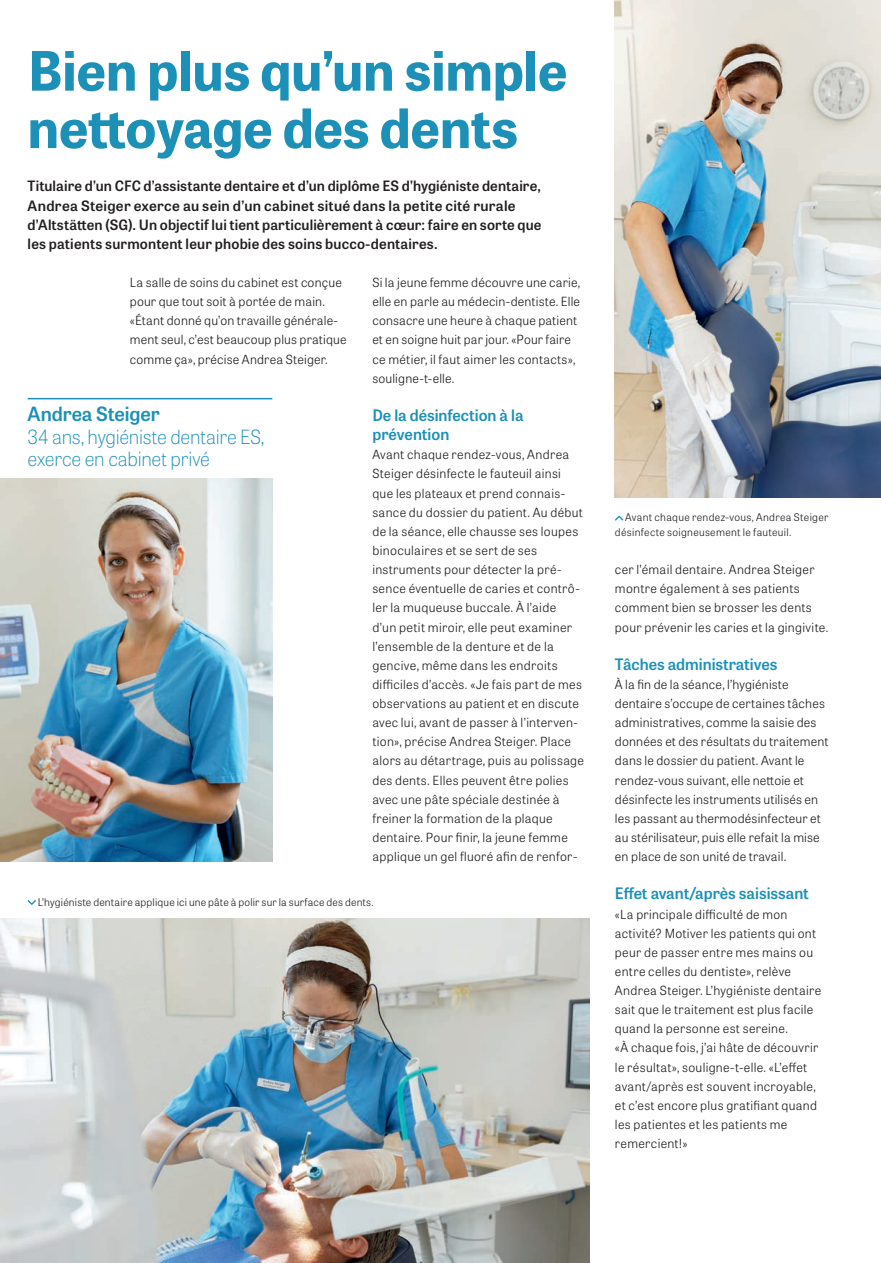
<style>
.page{position:relative;width:881px;height:1263px;background:#fff}
.page>*{position:absolute;margin:0;border:0;box-sizing:border-box;transform-origin:0 0}
.t1{font:700 54px/57.4px "Tablet Gothic";color:#1c90b6}
.t2{font:100 19.5px/22.8px "Tablet Gothic";letter-spacing:-.015em;color:#1c90b6}
.t3{font:600 19.5px "Tablet Gothic";letter-spacing:-.005em;color:#1c90b6}
.t4{font:600 15.75px/19.2px "Tablet Gothic";color:#1c90b6}
.t5{font:600 14.25px/19.2px "Tablet Gothic";letter-spacing:.01em;color:#231f20}
.t6{font:300 12.6px/19.2px "Tablet Gothic";letter-spacing:.02em;color:#231f20}
.t7{font:300 10.5px/14.4px "Tablet Gothic";letter-spacing:.025em;color:#231f20}
</style>
<div class="page">
<hr style="left:28px;top:398px;width:244px;height:1px;background:#1c90b6">
<svg style="left:28px;top:900px;width:8px;height:5px"></svg>
<svg style="left:615px;top:516px;width:8px;height:5px"></svg>
<img style="left:614px;top:0;width:266px;height:497px">
<img style="left:0;top:919px;width:589px;height:344px">
<img style="left:0;top:478px;width:272px;height:383px">
<h1 class="t1" style="left:28px;top:40px;width:541px">Bien plus qu’un simple nettoyage des dents</h1>
<p class="t5" style="left:28px;top:176px;width:515px">Titulaire d’un CFC d’assistante dentaire et d’un diplôme ES d’hygiéniste dentaire, Andrea Steiger exerce au sein d’un cabinet situé dans la petite cité rurale d’Altstätten (SG). Un objectif lui tient particulièrement à cœur: faire en sorte que les patients surmontent leur phobie des soins bucco-dentaires.</p>
<p class="t6" style="left:130px;top:272px;width:218px">La salle de soins du cabinet est conçue pour que tout soit à portée de main. «Étant donné qu’on travaille générale&shy;ment seul, c’est beaucoup plus pratique comme ça», précise Andrea Steiger.</p>
<p class="t6" style="left:372px;top:272px;width:209px">Si la jeune femme découvre une carie, elle en parle au médecin-dentiste. Elle consacre une heure à chaque patient et en soigne huit par jour. «Pour faire ce métier, il faut aimer les contacts», souligne-t-elle.</p>
<p class="t4" style="left:372px;top:405px;width:153px">De la désinfection à la prévention</p>
<p class="t6" style="left:372px;top:445px;width:213px">Avant chaque rendez-vous, Andrea Steiger désinfecte le fauteuil ainsi que les plateaux et prend connais&shy;sance du dossier du patient. Au début de la séance, elle chausse ses loupes binoculaires et se sert de ses instruments pour détecter la pré&shy;sence éventuelle de caries et contrô&shy;ler la muqueuse buccale. À l’aide<br>d’un petit miroir, elle peut examiner l’ensemble de la denture et de la gencive, même dans les endroits difficiles d’accès. «Je fais part de mes observations au patient et en discute avec lui, avant de passer à l’interven&shy;tion», précise Andrea Steiger. Place alors au détartrage, puis au polissage des dents. Elles peuvent être polies avec une pâte spéciale destinée à freiner la formation de la plaque dentaire. Pour finir, la jeune femme applique un gel fluoré afin de renfor-</p>
<h2 class="t3" style="left:28px;top:400px;width:134px">Andrea Steiger</h2>
<h2 class="t2" style="left:28px;top:424px;width:238px">34 ans, hygiéniste dentaire ES, exerce en cabinet privé</h2>
<p class="t7" style="left:38px;top:894px;width:337px">L’hygiéniste dentaire applique ici une pâte à polir sur la surface des dents.</p>
<p class="t7" style="left:614px;top:510px;width:215px;text-indent:10px">Avant chaque rendez-vous, Andrea Steiger désinfecte soigneusement le fauteuil.</p>
<p class="t6" style="left:614px;top:559px;width:215px">cer l’émail dentaire. Andrea Steiger montre également à ses patients comment bien se brosser les dents pour prévenir les caries et la gingivite.</p>
<p class="t4" style="left:614px;top:654px;width:164px">Tâches administratives</p>
<p class="t6" style="left:614px;top:674px;width:215px">À la fin de la séance, l’hygiéniste dentaire s’occupe de certaines tâches administratives, comme la saisie des données et des résultats du traitement dans le dossier du patient. Avant le rendez-vous suivant, elle nettoie et désinfecte les instruments utilisés en les passant au thermodésinfecteur et au stérilisateur, puis elle refait la mise en place de son unité de travail.</p>
<p class="t4" style="left:614px;top:883px;width:195px">Effet avant/après saisissant</p>
<p class="t6" style="left:614px;top:904px;width:208px">«La principale difficulté de mon activité? Motiver les patients qui ont peur de passer entre mes mains ou entre celles du dentiste», relève Andrea Steiger. L’hygiéniste dentaire sait que le traitement est plus facile quand la personne est sereine.<br>«À chaque fois, j’ai hâte de découvrir le résultat», souligne-t-elle. «L’effet avant/après est souvent incroyable, et c’est encore plus gratifiant quand les patientes et les patients me remercient!»</p>
</div>
